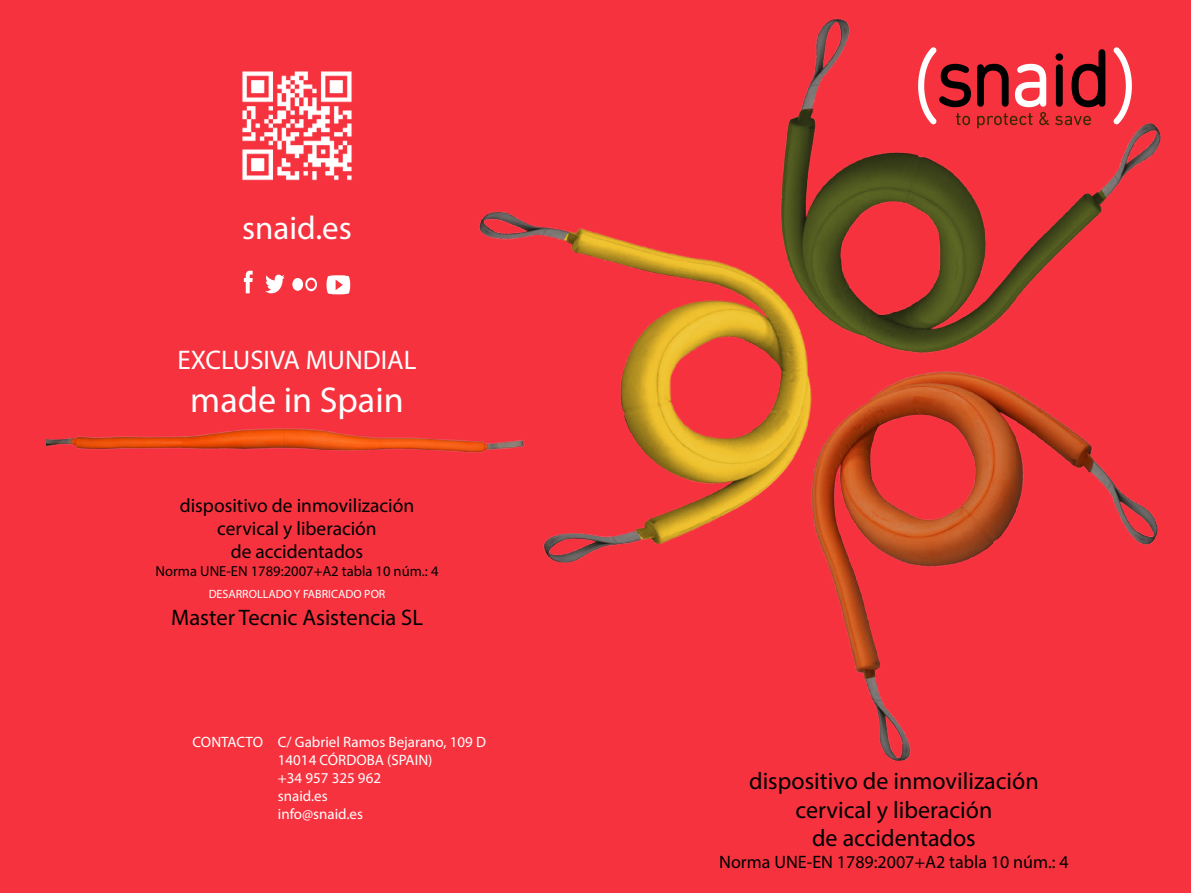
<style>
.page{position:relative;width:1191px;height:893px;background:#f7323f}
.page>*{position:absolute;margin:0;border:0;box-sizing:border-box;transform-origin:0 0}
.t1{font:36px "Myriad Pro";color:#fff}
.t2{font:33px "Myriad Pro";color:#fff}
.t3{font:27px "Myriad Pro";color:#fff}
.t4{font:24px/28.8px "Myriad Pro";color:#000;text-align:center}
.t5{font:22.5px "Myriad Pro";color:#000}
.t6{font:19.5px/23.4px "Myriad Pro";color:#000;text-align:center}
.t7{font:18px "Myriad Pro";color:#000}
.t8{font:15px/18px "Myriad Pro";color:#fff}
.t9{font:14.55px "Myriad Pro";color:#000}
.t10{font:12px "Myriad Pro";color:#fff}
</style>
<div class="page">
<svg style="left:479px;top:18px;width:682px;height:743px"></svg>
<svg style="left:1055px;top:116px;width:36px;height:9px"></svg>
<svg style="left:1113px;top:47px;width:18px;height:77px"></svg>
<div style="left:1055px;top:53px;width:8px;height:8px;background:#000;border-radius:50%"></div>
<svg style="left:918px;top:47px;width:53px;height:78px"></svg>
<svg style="left:1055px;top:64px;width:7px;height:43px"></svg>
<svg style="left:977px;top:64px;width:72px;height:64px"></svg>
<svg style="left:1071px;top:49px;width:34px;height:58px"></svg>
<img style="left:47px;top:412px;width:483px;height:53px">
<img style="left:242px;top:71px;width:110px;height:110px">
<svg style="left:244px;top:271px;width:9px;height:22px"></svg>
<svg style="left:265px;top:275px;width:20px;height:18px"></svg>
<svg style="left:326px;top:275px;width:24px;height:19px"></svg>
<svg style="left:305px;top:278px;width:12px;height:13px"></svg>
<div style="left:292px;top:278px;width:11px;height:13px;background:#fff;border-radius:50%"></div>
<h2 class="t2" style="left:242px;top:208px;width:111px">snaid.es</h2>
<h3 class="t3" style="left:177px;top:343px;width:241px">EXCLUSIVA MUNDIAL</h3>
<h1 class="t1" style="left:190px;top:378px;width:215px">made in Spain</h1>
<h3 class="t6" style="left:180px;top:493px;width:236px">dispositivo de inmovilización cervical y liberación<br>de accidentados</h3>
<p class="t9" style="left:155px;top:562px;width:284px">Norma UNE-EN 1789:2007+A2 tabla 10 núm.: 4</p>
<p class="t10" style="left:209px;top:587px;width:178px">DESARROLLADO Y FABRICADO POR</p>
<h3 class="t5" style="left:171px;top:604px;width:253px">Master Tecnic Asistencia SL</h3>
<p class="t8" style="left:278px;top:732px;width:210px;text-indent:-85px">CONTACTO C/ Gabriel Ramos Bejarano, 109 D<br>14014 CÓRDOBA (SPAIN)<br>+34 957 325 962<br>snaid.es<br>info@snaid.es</p>
<h3 class="t4" style="left:749px;top:766px;width:291px">dispositivo de inmovilización cervical y liberación<br>de accidentados</h3>
<p class="t7" style="left:719px;top:851px;width:351px">Norma UNE-EN 1789:2007+A2 tabla 10 núm.: 4</p>
</div>
